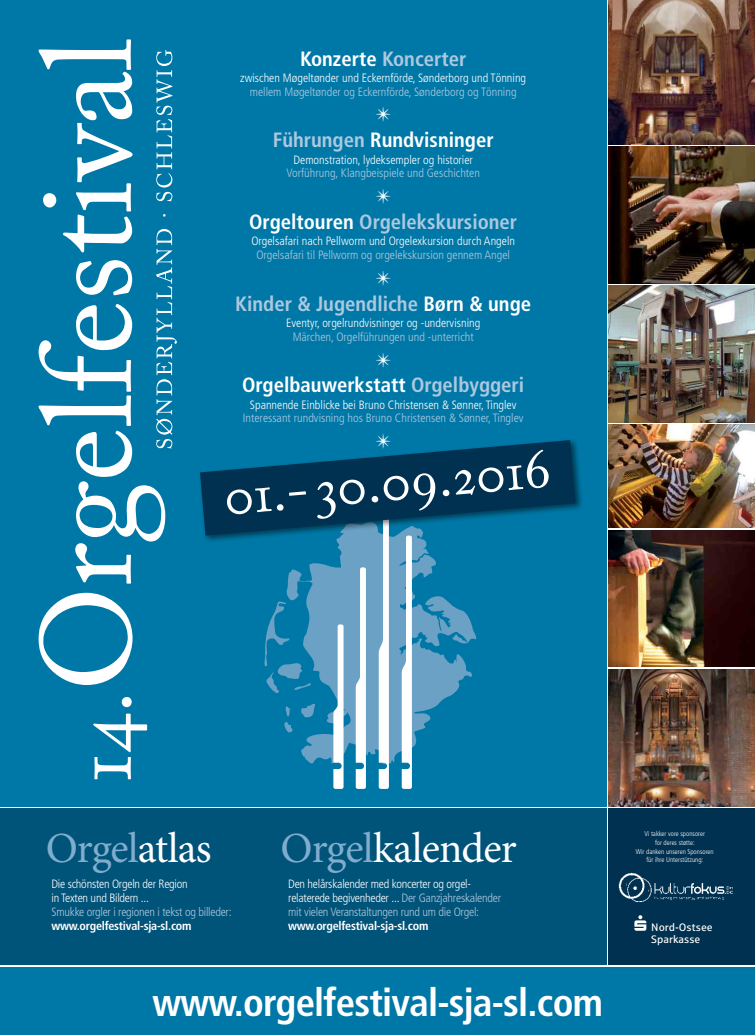
<style>
.page{position:relative;width:755px;height:1035px;background:#fff}
.page>*{position:absolute;margin:0;border:0;box-sizing:border-box;transform-origin:0 0}
.t1{font:127.2px "Adobe Caslon";color:#fff}
.t2{font:56px "Adobe Caslon Exp";color:#fff}
.t3{font:42.9px "Minion Pro";letter-spacing:-.02em;color:#fff}
.t4{font:42.9px "Minion Pro";letter-spacing:-.025em;color:#80adce}
.t5{font:700 condensed 38.8px "Frutiger";letter-spacing:-.02em;color:#fff}
.t6{font:700 condensed 20.7px "Frutiger";color:#adc8df}
.t7{font:700 condensed 20.7px "Frutiger";color:#fff}
.t8{font:300 condensed 12.1px "Frutiger";color:#fff}
.t9{font:300 condensed 12.1px "Frutiger";color:#adc8df}
.t10{font:300 condensed 12.1px/13.8px "Frutiger";letter-spacing:-.02em;color:#fff}
.t11{font:700 condensed 12.1px "Frutiger";letter-spacing:-.02em;color:#fff}
.t12{font:300 condensed 12.1px "Frutiger";letter-spacing:-.02em;color:#adc8df}
.t13{font:10.8px/12.2px "Sparkasse Rgr";color:#fff}
.t14{font:300 condensed 6.9px/8.6px "Frutiger";color:#fff;text-align:center}
.s1{font-family:"Adobe Caslon Exp";font-size:86.1px}
.s2{font-size:86.1px}
.s3{color:#fff}
.s4{color:#adc8df}
.s5{color:#80adce}
</style>
<div class="page">
<div style="left:0;top:0;width:606px;height:806px;background:#0078a7"></div>
<div style="left:0;top:808px;width:606px;height:156px;background:#005379"></div>
<div style="left:608px;top:808px;width:146px;height:156px;background:#003150"></div>
<svg style="left:156px;top:50px;width:21px;height:398px"></svg>
<div style="left:0;top:967px;width:754px;height:68px;background:#0078a7"></div>
<img style="left:618px;top:872px;width:114px;height:30px">
<svg style="left:634px;top:915px;width:12px;height:15px"></svg>
<svg style="left:264px;top:569px;width:32px;height:124px"></svg>
<svg style="left:284px;top:706px;width:9px;height:27px"></svg>
<svg style="left:296px;top:544px;width:180px;height:223px;fill:#6aa1c5"></svg>
<svg style="left:326px;top:624px;width:22px;height:165px"></svg>
<svg style="left:355px;top:567px;width:10px;height:222px;background:#cbdfeb"></svg>
<svg style="left:378px;top:544px;width:10px;height:245px;background:#d2e3ee"></svg>
<svg style="left:401px;top:544px;width:10px;height:245px;background:#cadfeb"></svg>
<div style="left:197px;top:438px;width:386px;height:106px;background:#000;opacity:.5"></div>
<svg style="left:200px;top:440px;width:375px;height:96px;fill:#003150"></svg>
<img style="left:608px;top:286px;width:146px;height:136px">
<img style="left:608px;top:530px;width:146px;height:137px">
<img style="left:608px;top:0;width:146px;height:144px">
<img style="left:608px;top:669px;width:146px;height:137px">
<img style="left:608px;top:147px;width:146px;height:136px">
<img style="left:608px;top:425px;width:146px;height:102px">
<svg style="left:376px;top:438px;width:14px;height:10px"></svg>
<h1 class="t1" style="left:13px;top:782px;width:745px;rotate:-90deg"><span class="s1">14</span><span class="s2">.</span>Orgelfestival</h1>
<h3 class="t6" style="left:300px;top:46px;width:168px"><span class="s3">Konzerte</span> Koncerter</h3>
<p class="t8" style="left:240px;top:71px;width:287px">zwischen Møgeltønder und Eckernförde, Sønderborg und Tönning</p>
<p class="t9" style="left:249px;top:85px;width:268px">mellem Møgeltønder og Eckernförde, Sønderborg og Tönning</p>
<h3 class="t7" style="left:272px;top:128px;width:222px"><span class="s4">Führungen</span> Rundvisninger</h3>
<p class="t8" style="left:293px;top:152px;width:181px">Demonstration, lydeksempler og historier</p>
<p class="t9" style="left:286px;top:166px;width:195px">Vorführung, Klangbeispiele und Geschichten</p>
<h3 class="t6" style="left:249px;top:209px;width:269px"><span class="s3">Orgeltouren</span> Orgelekskursioner</h3>
<p class="t8" style="left:251px;top:234px;width:265px">Orgelsafari nach Pellworm und Orgelexkursion durch Angeln</p>
<p class="t9" style="left:256px;top:248px;width:255px">Orgelsafari til Pellworm og orgelekskursion gennem Angel</p>
<h3 class="t6" style="left:235px;top:291px;width:297px">Kinder &amp; Jugendliche <span class="s3">Børn &amp; unge</span></h3>
<p class="t8" style="left:286px;top:316px;width:195px">Eventyr, orgelrundvisninger og -undervisning</p>
<p class="t9" style="left:292px;top:330px;width:182px">Märchen, Orgelführungen und -unterricht</p>
<h3 class="t7" style="left:242px;top:373px;width:283px">Orgelbauwerkstatt <span class="s4">Orgelbyggeri</span></h3>
<p class="t8" style="left:250px;top:397px;width:268px">Spannende Einblicke bei Bruno Christensen &amp; Sønner, Tinglev</p>
<p class="t9" style="left:243px;top:411px;width:282px">Interessant rundvisning hos Bruno Christensen &amp; Sønner, Tinglev</p>
<h2 class="t2" style="left:221px;top:471px;width:329px;rotate:-5deg">01.- 30.09.2016</h2>
<h3 class="t4" style="left:46px;top:820px;width:167px">Orgel<span class="s3">atlas</span></h3>
<p class="t10" style="left:51px;top:877px;width:138px">Die schönsten Orgeln der Region in Texten und Bildern ...</p>
<p class="t12" style="left:51px;top:905px;width:181px">Smukke orgler i regionen i tekst og billeder:</p>
<p class="t11" style="left:51px;top:918px;width:141px">www.orgelfestival-sja-sl.com</p>
<h3 class="t3" style="left:280px;top:820px;width:237px"><span class="s5">Orgel</span>kalender</h3>
<p class="t10" style="left:288px;top:877px;width:214px">Den helårskalender med koncerter og orgel&shy;relaterede begivenheder ... <span class="s4">Der Ganzjahreskalender mit vielen Veranstaltungen rund um die Orgel:</span></p>
<p class="t11" style="left:288px;top:918px;width:141px">www.orgelfestival-sja-sl.com</p>
<h3 class="t5" style="left:152px;top:979px;width:451px">www.orgelfestival-sja-sl.com</h3>
<p class="t14" style="left:635px;top:830px;width:79px">Vi takker vore sponsorer<br>for deres støtte:<br>Wir danken unseren Sponsoren für ihre Unterstützung:</p>
<p class="t13" style="left:650px;top:920px;width:63px">Nord-Ostsee<br>Sparkasse</p>
</div>
